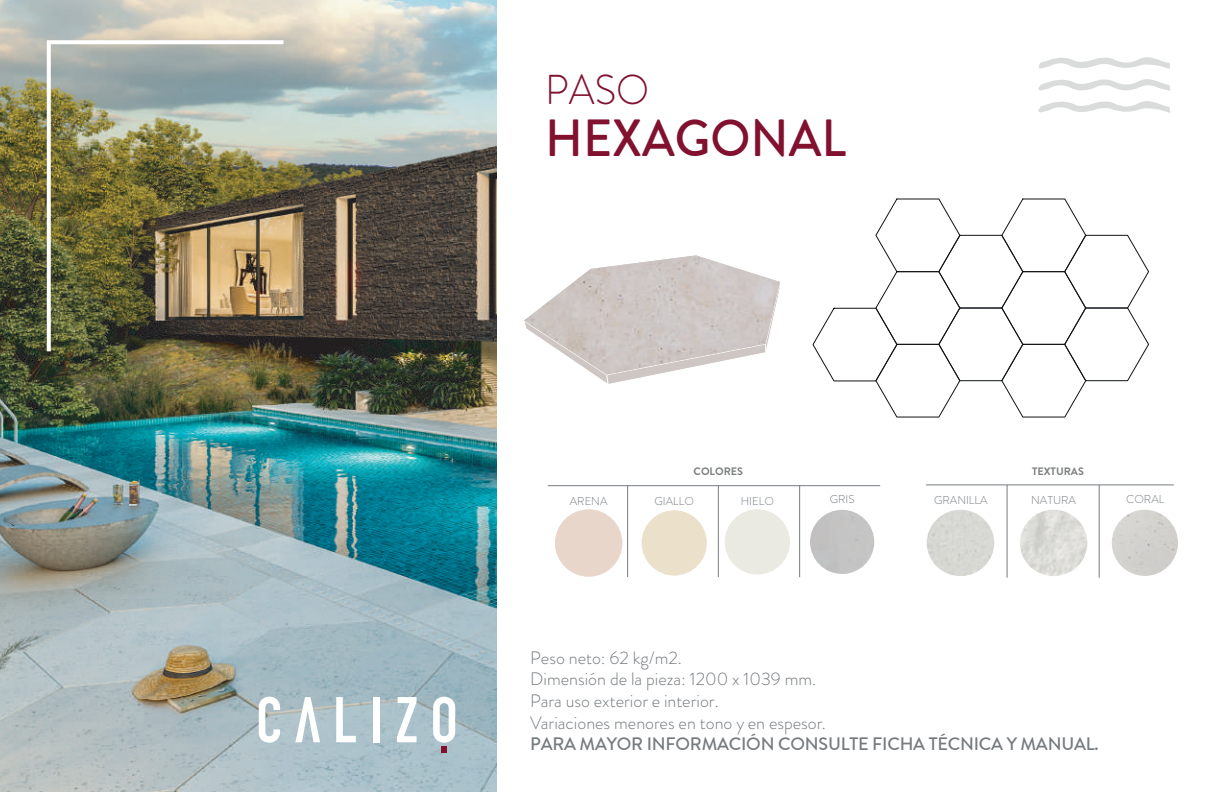
<style>
.page{position:relative;width:1224px;height:792px;background:#fff}
.page>*{position:absolute;margin:0;border:0;box-sizing:border-box;transform-origin:0 0}
.t1{font:500 52px "Brandon Grotesque";color:#81112e;scale:.95 1}
.t2{font:300 41.8px "Brandon Grotesque";color:#81112e;scale:.95 1}
.t3{font:300 18px/21.6px "Brandon Grotesque";color:#767b7f}
.t4{font:500 18px "Brandon Grotesque";letter-spacing:-.01em;color:#767b7f}
.t5{font:300 11.4px "Brandon Text";color:#767b7f}
.t6{font:700 10.8px "Brandon Grotesque";color:#7c7f80}
</style>
<div class="page">
<svg style="left:595px;top:375px;width:57px;height:9px"></svg>
<img style="left:524px;top:255px;width:256px;height:120px">
<svg style="left:813px;top:199px;width:336px;height:218px"></svg>
<img style="left:0;top:0;width:496px;height:792px">
<div style="left:927px;top:510px;width:67px;height:66px;background:#d8d8d3;border-radius:33px"></div>
<img style="left:1020px;top:510px;width:67px;height:66px;border-radius:33px">
<div style="left:1112px;top:510px;width:66px;height:66px;background:#d2d2ce;border-radius:33px"></div>
<hr style="left:926px;top:485px;width:248px;height:1px;background:#767b7f">
<hr style="left:1007px;top:485px;width:1px;height:93px;background:#767b7f">
<hr style="left:1099px;top:485px;width:1px;height:93px;background:#767b7f">
<div style="left:725px;top:509px;width:65px;height:66px;background:#eaeae2;border-radius:50%"></div>
<div style="left:642px;top:510px;width:65px;height:66px;background:#ebe0ca;border-radius:50%"></div>
<hr style="left:548px;top:485px;width:332px;height:1px;background:#767b7f">
<hr style="left:627px;top:486px;width:1px;height:91px;background:#767b7f">
<hr style="left:718px;top:486px;width:1px;height:91px;background:#767b7f">
<hr style="left:799px;top:486px;width:1px;height:91px;background:#767b7f">
<div style="left:555px;top:509px;width:67px;height:68px;background:#e8d6ca;border-radius:50%"></div>
<div style="left:810px;top:510px;width:64px;height:64px;background:#c4c4c4;border-radius:32px"></div>
<img style="left:45px;top:38px;width:243px;height:317px">
<svg style="left:259px;top:697px;width:21px;height:46px"></svg>
<svg style="left:295px;top:697px;width:25px;height:45px"></svg>
<svg style="left:336px;top:697px;width:20px;height:45px"></svg>
<div style="left:373px;top:697px;width:7px;height:45px;background:#fff"></div>
<svg style="left:397px;top:697px;width:20px;height:45px"></svg>
<svg style="left:433px;top:697px;width:22px;height:55px"></svg>
<svg style="left:1038px;top:57px;width:132px;height:56px"></svg>
<h2 class="t2" style="left:545px;top:61px;width:111px">PASO</h2>
<h1 class="t1" style="left:545px;top:105px;width:318px">HEXAGONAL</h1>
<p class="t6" style="left:694px;top:463px;width:51px">COLORES</p>
<p class="t6" style="left:1032px;top:463px;width:53px">TEXTURAS</p>
<p class="t5" style="left:570px;top:493px;width:39px">ARENA</p>
<p class="t5" style="left:654px;top:493px;width:41px">GIALLO</p>
<p class="t5" style="left:741px;top:493px;width:35px">HIELO</p>
<p class="t5" style="left:830px;top:492px;width:26px">GRIS</p>
<p class="t5" style="left:1126px;top:491px;width:40px">CORAL</p>
<p class="t5" style="left:934px;top:492px;width:55px">GRANILLA</p>
<p class="t5" style="left:1031px;top:492px;width:46px">NATURA</p>
<p class="t3" style="left:530px;top:647px;width:297px">Peso neto: 62 kg/m2.<br>Dimensión de la pieza: 1200 x 1039 mm.<br>Para uso exterior e interior.<br>Variaciones menores en tono y en espesor.</p>
<p class="t4" style="left:530px;top:733px;width:570px">PARA MAYOR INFORMACIÓN CONSULTE FICHA TÉCNICA Y MANUAL.</p>
</div>
